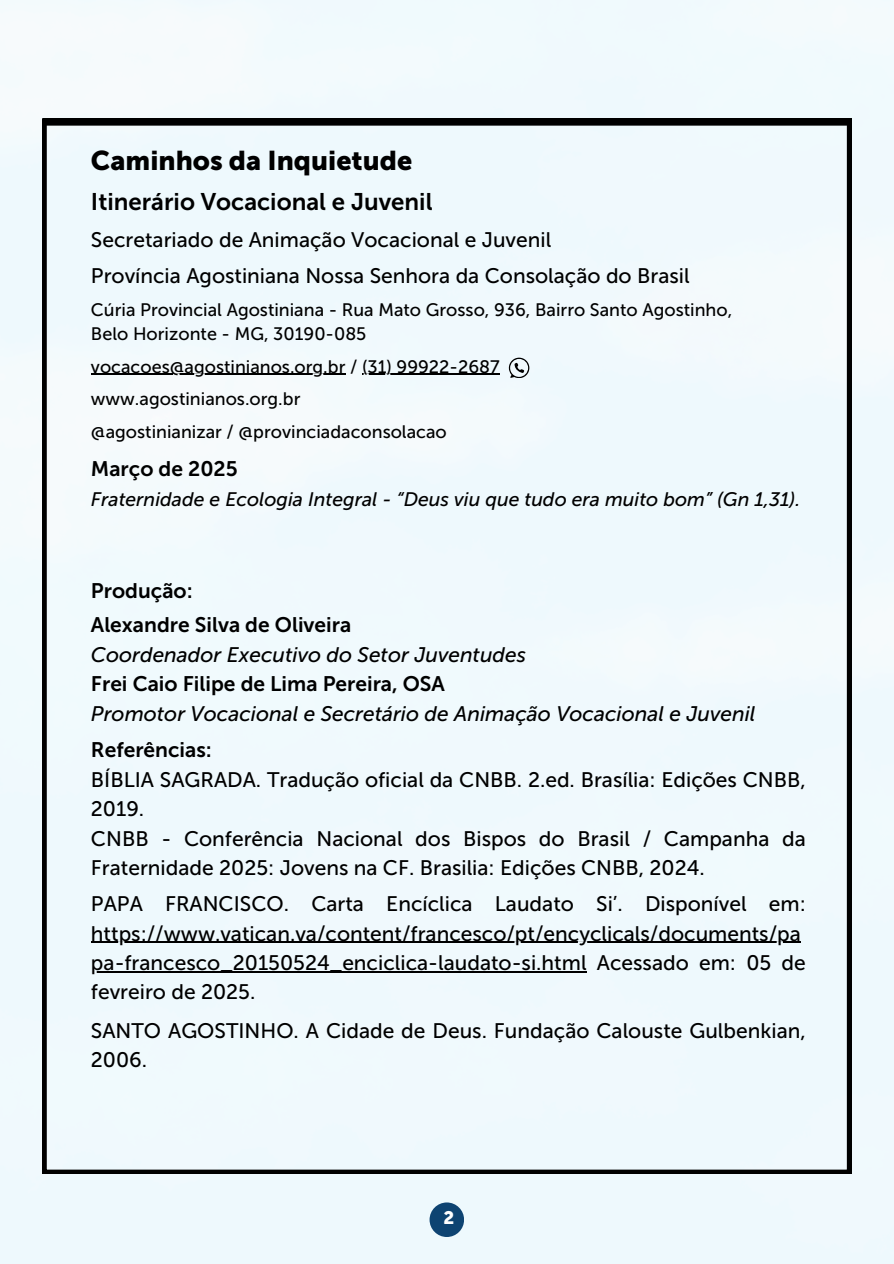
<style>
.page{position:relative;width:894px;height:1264px;background:#fff}
.page>*{position:absolute;margin:0;border:0;box-sizing:border-box;transform-origin:0 0}
.t1{font:27px "Museo Sans 900";color:#000}
.t2{font:24px "Museo Sans 700";color:#000}
.t3{font:21px/29.2px "Museo Sans 500";color:#000}
.t4{font:italic 21px "Museo Sans 500";color:#000}
.t5{font:21px "Museo Sans 700";color:#000}
.t6{font:italic 19.5px "Museo Sans 500";color:#000}
.t7{font:18px "Museo Sans 500";color:#000}
.t8{font:18px "Museo Sans 900";color:#fff}
</style>
<div class="page">
<div style="left:0;top:0;width:893px;height:1263px;background:#f0f9fd"></div>
<div style="left:429px;top:1202px;width:35px;height:34px;background:#0e4472;border-radius:50%"></div>
<div style="left:42px;top:119px;width:809px;height:1054px;background:#f0f9fd"></div>
<hr style="left:91px;top:941px;width:709px;height:1px;background:#000">
<hr style="left:91px;top:970px;width:495px;height:2px;background:#000">
<h4 class="t1" style="left:91px;top:144px;width:323px">Caminhos da Inquietude</h4>
<h4 class="t2" style="left:91px;top:187px;width:343px">Itinerário Vocacional e Juvenil</h4>
<p class="t3" style="left:91px;top:225px;width:461px">Secretariado de Animação Vocacional e Juvenil</p>
<p class="t3" style="left:91px;top:262px;width:600px">Província Agostiniana Nossa Senhora da Consolação do Brasil</p>
<h4 class="t7" style="left:91px;top:298px;width:642px">Cúria Provincial Agostiniana - Rua Mato Grosso, 936, Bairro Santo Agostinho,</h4>
<h3 class="t7" style="left:91px;top:323px;width:277px">Belo Horizonte - MG, 30190-085</h3>
<p class="t7" style="left:91px;top:356px;width:410px">vocacoes@agostinianos.org.br / (31) 99922-2687</p>
<h4 class="t7" style="left:91px;top:388px;width:211px">www.agostinianos.org.br</h4>
<h2 class="t7" style="left:91px;top:420px;width:357px">@agostinianizar / @provinciadaconsolacao</h2>
<p class="t5" style="left:91px;top:456px;width:148px">Março de 2025</p>
<p class="t6" style="left:91px;top:487px;width:710px">Fraternidade e Ecologia Integral - “Deus viu que tudo era muito bom” (Gn 1,31).</p>
<h4 class="t5" style="left:91px;top:578px;width:103px">Produção:</h4>
<h4 class="t5" style="left:91px;top:612px;width:262px">Alexandre Silva de Oliveira</h4>
<h4 class="t4" style="left:91px;top:642px;width:436px">Coordenador Executivo do Setor Juventudes</h4>
<h4 class="t5" style="left:91px;top:671px;width:355px">Frei Caio Filipe de Lima Pereira, OSA</h4>
<h3 class="t4" style="left:91px;top:701px;width:665px">Promotor Vocacional e Secretário de Animação Vocacional e Juvenil</h3>
<p class="t5" style="left:91px;top:737px;width:122px">Referências:</p>
<p class="t3" style="left:91px;top:765px;width:716px">BÍBLIA SAGRADA. Tradução oficial da CNBB. 2.ed. Brasília: Edições CNBB,<br>2019.</p>
<h3 class="t3" style="left:91px;top:824px;width:716px">CNBB - Conferência Nacional dos Bispos do Brasil / Campanha da<br>Fraternidade 2025: Jovens na CF. Brasilia: Edições CNBB, 2024.</h3>
<h4 class="t3" style="left:91px;top:889px;width:716px">PAPA FRANCISCO. Carta Encíclica Laudato Si’. Disponível em:</h4>
<h3 class="t3" style="left:91px;top:918px;width:711px">https://www.vatican.va/content/francesco/pt/encyclicals/documents/pa</h3>
<h3 class="t3" style="left:91px;top:948px;width:716px">pa-francesco_20150524_enciclica-laudato-si.html Acessado em: 05 de fevreiro de 2025.</h3>
<p class="t3" style="left:91px;top:1015px;width:716px">SANTO AGOSTINHO. A Cidade de Deus. Fundação Calouste Gulbenkian,<br>2006.</p>
<p class="t8" style="left:443px;top:1207px;width:12px">2</p>
</div>
